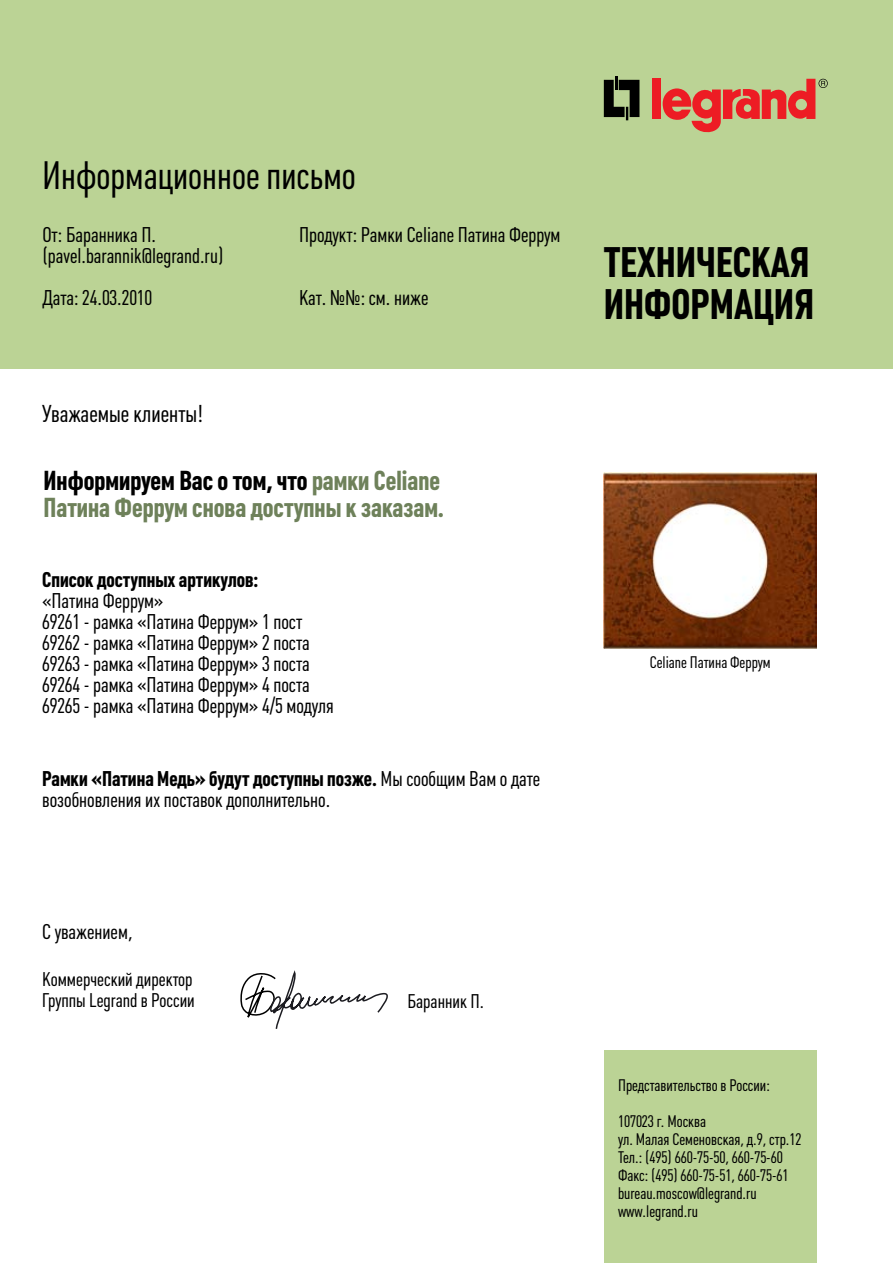
<style>
.page{position:relative;width:893px;height:1263px;background:#bbd395}
.page>*{position:absolute;margin:0;border:0;box-sizing:border-box;transform-origin:0 0}
.t1{font:700 42px/42px "Plumb Condensed";color:#000}
.t2{font:39px "Plumb Condensed";color:#000}
.t3{font:700 27px/27px "Plumb Condensed";color:#6e815a}
.t4{font:24px "Plumb Condensed";color:#000}
.t5{font:21px/21px "Plumb Condensed";color:#000}
.t6{font:700 21px "Plumb Condensed";color:#000}
.t7{font:19.5px/21px "Plumb Condensed";color:#000}
.t8{font:16.5px/18px "Plumb Condensed";color:#000}
.s1{color:#000}
.s2{font-weight:700}
</style>
<div class="page">
<div style="left:0;top:370px;width:893px;height:893px;background:#fff"></div>
<svg style="left:604px;top:77px;width:35px;height:43px"></svg>
<div style="left:652px;top:79px;width:9px;height:40px;background:#ed1c24"></div>
<svg style="left:663px;top:79px;width:165px;height:53px"></svg>
<div style="left:604px;top:1050px;width:212px;height:213px;background:#bbd395"></div>
<svg style="left:240px;top:970px;width:148px;height:59px"></svg>
<img style="left:604px;top:472px;width:212px;height:176px">
<h2 class="t2" style="left:42px;top:155px;width:315px">Информационное письмо</h2>
<p class="t5" style="left:42px;top:224px;width:183px">От: Баранника П. (pavel.barannik@legrand.ru)</p>
<p class="t5" style="left:42px;top:287px;width:111px">Дата: 24.03.2010</p>
<p class="t4" style="left:42px;top:401px;width:162px">Уважаемые клиенты!</p>
<p class="t5" style="left:299px;top:224px;width:263px">Продукт: Рамки Celiane Патина Феррум</p>
<p class="t5" style="left:299px;top:287px;width:131px">Кат. №№: см. ниже</p>
<p class="t3" style="left:44px;top:466px;width:402px"><span class="s1">Информируем Вас о том, что</span> рамки Celiane<br>Патина Феррум снова доступны к заказам.</p>
<p class="t6" style="left:42px;top:567px;width:218px">Список доступных артикулов:</p>
<p class="t5" style="left:42px;top:590px;width:293px">«Патина Феррум»<br>69261 - рамка «Патина Феррум» 1 пост 69262 - рамка «Патина Феррум» 2 поста 69263 - рамка «Патина Феррум» 3 поста 69264 - рамка «Патина Феррум» 4 поста 69265 - рамка «Патина Феррум» 4/5 модуля</p>
<p class="t5" style="left:42px;top:768px;width:500px"><span class="s2">Рамки «Патина Медь» будут доступны позже.</span> Мы сообщим Вам о дате возобновления их поставок дополнительно.</p>
<h1 class="t1" style="left:604px;top:241px;width:212px">ТЕХНИЧЕСКАЯ<br>ИНФОРМАЦИЯ</h1>
<p class="t8" style="left:650px;top:653px;width:122px">Celiane Патина Феррум</p>
<p class="t5" style="left:42px;top:922px;width:92px">С уважением,</p>
<p class="t7" style="left:42px;top:969px;width:154px">Коммерческий директор<br>Группы Legrand в России</p>
<p class="t7" style="left:407px;top:991px;width:78px">Баранник П.</p>
<p class="t8" style="left:618px;top:1068px;width:153px;line-height:36px">Представительство в России:<br>107023 г. Москва</p>
<p class="t8" style="left:618px;top:1131px;width:185px">ул. Малая Семеновская, д.9, стр.12<br>Тел.: (495) 660-75-50, 660-75-60<br>Факс: (495) 660-75-51, 660-75-61 bureau.moscow@legrand.ru www.legrand.ru</p>
</div>
